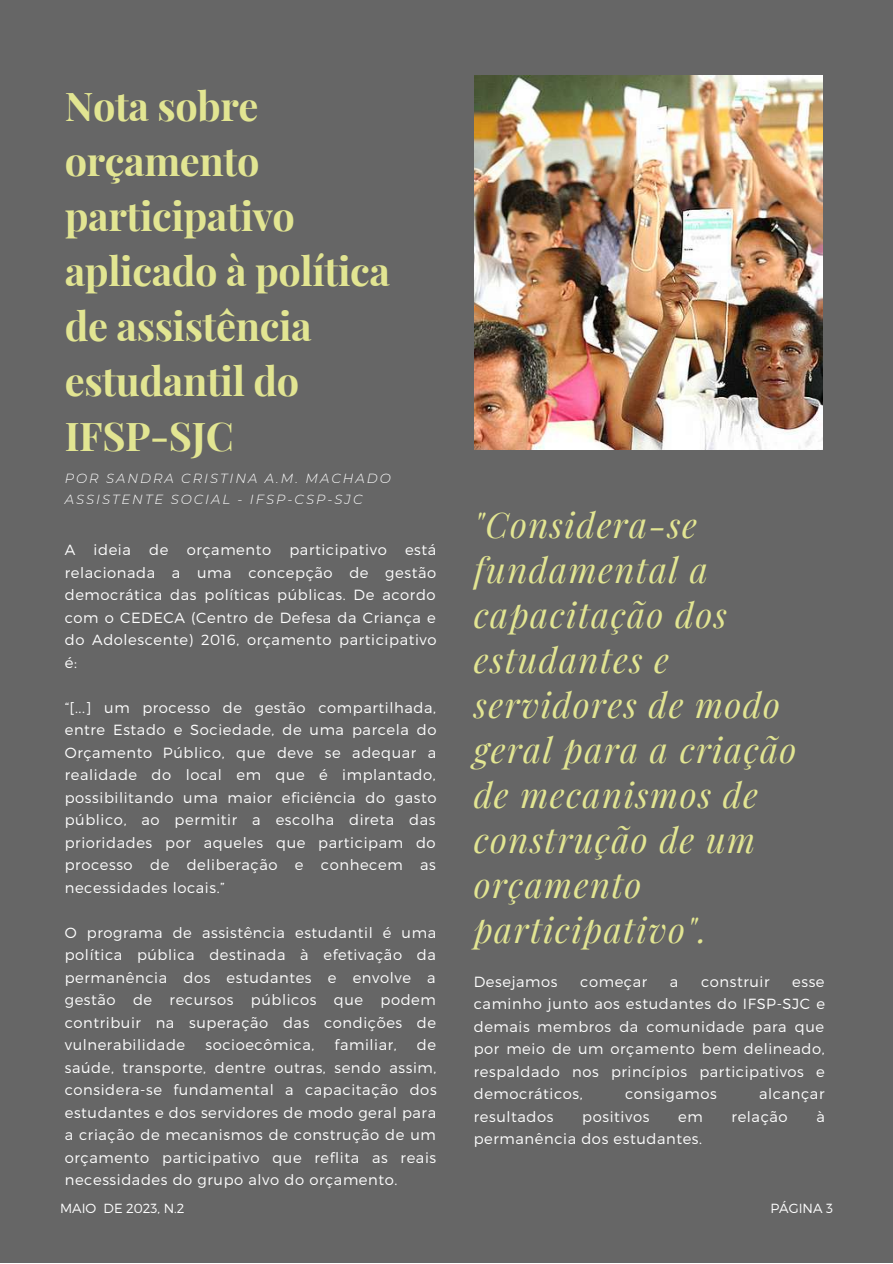
<style>
.page{position:relative;width:893px;height:1264px;background:#fff}
.page>*{position:absolute;margin:0;border:0;box-sizing:border-box;transform-origin:0 0}
.t1{font:700 39.6px/55.1px "Playfair Display";letter-spacing:-.01em;color:#e2e592}
.t2{font:italic 34.65px/45px "Playfair Display";letter-spacing:.04em;color:#e2e592}
.t3{font:300 14.7px/22.5px "Montserrat";letter-spacing:.04em;color:#fff;text-align:justify}
.t4{font:italic 300 13.2px/20.2px "Montserrat";letter-spacing:.15em;color:#fff}
.t5{font:300 13.2px "Montserrat";color:#fff}
</style>
<div class="page">
<div style="left:0;top:0;width:892px;height:1262px;background:#666"></div>
<img style="left:475px;top:76px;width:347px;height:373px">
<h1 class="t1" style="left:65px;top:77px;width:327px">Nota sobre orçamento participativo aplicado à política de assistência estudantil do<br>IFSP-SJC</h1>
<p class="t4" style="left:65px;top:468px;width:327px">POR SANDRA CRISTINA A.M. MACHADO<br>ASSISTENTE SOCIAL - IFSP-CSP-SJC</p>
<p class="t3" style="left:65px;top:538px;width:373px">A ideia de orçamento participativo está relacionada a uma concepção de gestão democrática das políticas públicas. De acordo com o CEDECA (Centro de Defesa da Criança e do Adolescente) 2016, orçamento participativo é:</p>
<p class="t3" style="left:65px;top:695px;width:373px">“[...] um processo de gestão compartilhada, entre Estado e Sociedade, de uma parcela do Orçamento Público, que deve se adequar a realidade do local em que é implantado, possibilitando uma maior eficiência do gasto público, ao permitir a escolha direta das prioridades por aqueles que participam do processo de deliberação e conhecem as necessidades locais.”</p>
<p class="t3" style="left:65px;top:920px;width:373px">O programa de assistência estudantil é uma política pública destinada à efetivação da permanência dos estudantes e envolve a gestão de recursos públicos que podem contribuir na superação das condições de vulnerabilidade</p>
<p class="t3" style="left:205px;top:1032px;width:110px">socioecômica,</p>
<p class="t3" style="left:334px;top:1032px;width:64px">familiar,</p>
<p class="t3" style="left:65px;top:1032px;width:373px;text-indent:352px">de saúde, transporte, dentre outras, sendo assim, considera-se fundamental a capacitação dos estudantes e dos servidores de modo geral para a criação de mecanismos de construção de um orçamento participativo que reflita as reais necessidades do grupo alvo do orçamento.</p>
<h2 class="t2" style="left:473px;top:501px;width:324px">"Considera-se fundamental a capacitação dos estudantes e servidores de modo geral para a criação de mecanismos de construção de um orçamento participativo".</h2>
<p class="t3" style="left:473px;top:969px;width:85px">Desejamos</p>
<p class="t3" style="left:580px;top:969px;width:69px">começar</p>
<p class="t3" style="left:670px;top:969px;width:10px">a</p>
<p class="t3" style="left:701px;top:969px;width:70px">construir</p>
<p class="t3" style="left:473px;top:969px;width:353px;text-indent:318px">esse caminho junto aos estudantes do IFSP-SJC e demais membros da comunidade para que por meio de um orçamento bem delineado, respaldado nos princípios participativos e democráticos,</p>
<p class="t3" style="left:625px;top:1082px;width:93px">consigamos</p>
<p class="t3" style="left:759px;top:1082px;width:67px">alcançar</p>
<p class="t3" style="left:473px;top:1104px;width:81px">resultados</p>
<p class="t3" style="left:582px;top:1104px;width:69px">positivos</p>
<p class="t3" style="left:678px;top:1104px;width:26px">em</p>
<p class="t3" style="left:731px;top:1104px;width:58px">relação</p>
<p class="t3" style="left:816px;top:1104px;width:10px">à</p>
<p class="t3" style="left:473px;top:1126px;width:230px">permanência dos estudantes.</p>
<p class="t5" style="left:60px;top:1199px;width:126px">MAIO DE 2023, N.2</p>
<p class="t5" style="left:770px;top:1199px;width:64px">PÁGINA 3</p>
</div>
